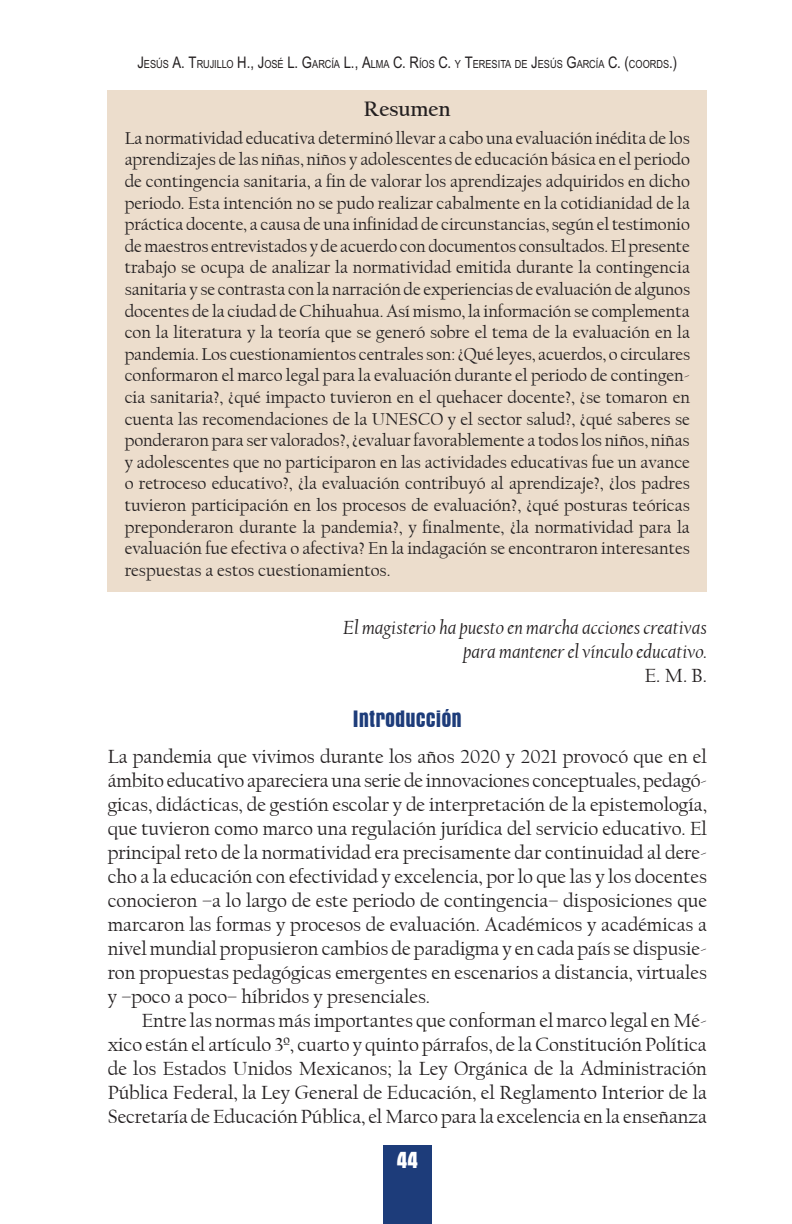
<style>
.page{position:relative;width:792px;height:1224px;background:#fff}
.page>*{position:absolute;margin:0;border:0;box-sizing:border-box;transform-origin:0 0}
.t1{font:700 condensed 24px "Aurora BT";color:#1d3c7a}
.t2{font:700 condensed 24px "Aurora BT";color:#fff}
.t3{font:700 22px "Californian FB";color:#231f20}
.t4{font:20px/24px "Californian FB";color:#231f20;text-align:justify}
.t5{font:italic 20px/24px "Californian FB";color:#231f20;text-align:right}
.t6{font:18px/21.6px "Californian FB";color:#231f20;text-align:justify}
.t7{font:11.2px "Arial Narrow MT Std";color:#231f20}
.s1{font-size:16px}
</style>
<div class="page">
<div style="left:383px;top:1146px;width:49px;height:78px;background:#1d3c7a"></div>
<div style="left:108px;top:91px;width:599px;height:501px;background:#ecddcc"></div>
<p class="t7" style="left:137px;top:58px;width:541px"><span class="s1">J</span>ESÚS <span class="s1">A. T</span>RUJILLO <span class="s1">H., J</span>OSÉ <span class="s1">L. G</span>ARCÍA <span class="s1">L., A</span>LMA <span class="s1">C. R</span>ÍOS <span class="s1">C.</span> Y <span class="s1">T</span>ERESITA DE <span class="s1">J</span>ESÚS <span class="s1">G</span>ARCÍA <span class="s1">C. (</span>COORDS<span class="s1">.)</span></p>
<p class="t3" style="left:364px;top:100px;width:88px">Resumen</p>
<p class="t6" style="left:125px;top:127px;width:567px">La normatividad educativa determinó llevar a cabo una evaluación inédita de los aprendizajes de las niñas, niños y adolescentes de educación básica en el periodo de contingencia sanitaria, a fin de valorar los aprendizajes adquiridos en dicho periodo. Esta intención no se pudo realizar cabalmente en la cotidianidad de la práctica docente, a causa de una infinidad de circunstancias, según el testimonio de maestros entrevistados y de acuerdo con documentos consultados. El presente trabajo se ocupa de analizar la normatividad emitida durante la contingencia sanitaria y se contrasta con la narración de experiencias de evaluación de algunos docentes de la ciudad de Chihuahua. Así mismo, la información se complementa con la literatura y la teoría que se generó sobre el tema de la evaluación en la pandemia. Los cuestionamientos centrales son: ¿Qué leyes, acuerdos, o circulares conformaron el marco legal para la evaluación durante el periodo de contingen&shy;cia sanitaria?, ¿qué impacto tuvieron en el quehacer docente?, ¿se tomaron en cuenta las recomendaciones de la UNESCO y el sector salud?, ¿qué saberes se ponderaron para ser valorados?, ¿evaluar favorablemente a todos los niños, niñas y adolescentes que no participaron en las actividades educativas fue un avance o retroceso educativo?, ¿la evaluación contribuyó al aprendizaje?, ¿los padres tuvieron participación en los procesos de evaluación?, ¿qué posturas teóricas preponderaron durante la pandemia?, y finalmente, ¿la normatividad para la evaluación fue efectiva o afectiva? En la indagación se encontraron interesantes respuestas a estos cuestionamientos.</p>
<p class="t5" style="left:343px;top:615px;width:366px">El magisterio ha puesto en marcha acciones creativas para mantener el vínculo educativo.</p>
<p class="t4" style="left:645px;top:663px;width:64px">E. M. B.</p>
<h1 class="t1" style="left:353px;top:706px;width:110px">Introducción</h1>
<p class="t4" style="left:108px;top:744px;width:601px">La pandemia que vivimos durante los años 2020 y 2021 provocó que en el ámbito educativo apareciera una serie de innovaciones conceptuales, pedagó&shy;gicas, didácticas, de gestión escolar y de interpretación de la epistemología, que tuvieron como marco una regulación jurídica del servicio educativo. El principal reto de la normatividad era precisamente dar continuidad al dere&shy;cho a la educación con efectividad y excelencia, por lo que las y los docentes conocieron –a lo largo de este periodo de contingencia– disposiciones que marcaron las formas y procesos de evaluación. Académicos y académicas a nivel mundial propusieron cambios de paradigma y en cada país se dispusie&shy;ron propuestas pedagógicas emergentes en escenarios a distancia, virtuales y –poco a poco– híbridos y presenciales.</p>
<p class="t4" style="left:108px;top:1008px;width:601px;text-indent:34px">Entre las normas más importantes que conforman el marco legal en Mé&shy;xico están el artículo 3º, cuarto y quinto párrafos, de la Constitución Política de los Estados Unidos Mexicanos; la Ley Orgánica de la Administración Pública Federal, la Ley General de Educación, el Reglamento Interior de la Secretaría de Educación Pública, el Marco para la excelencia en la enseñanza</p>
<h1 class="t2" style="left:397px;top:1146px;width:22px">44</h1>
</div>
